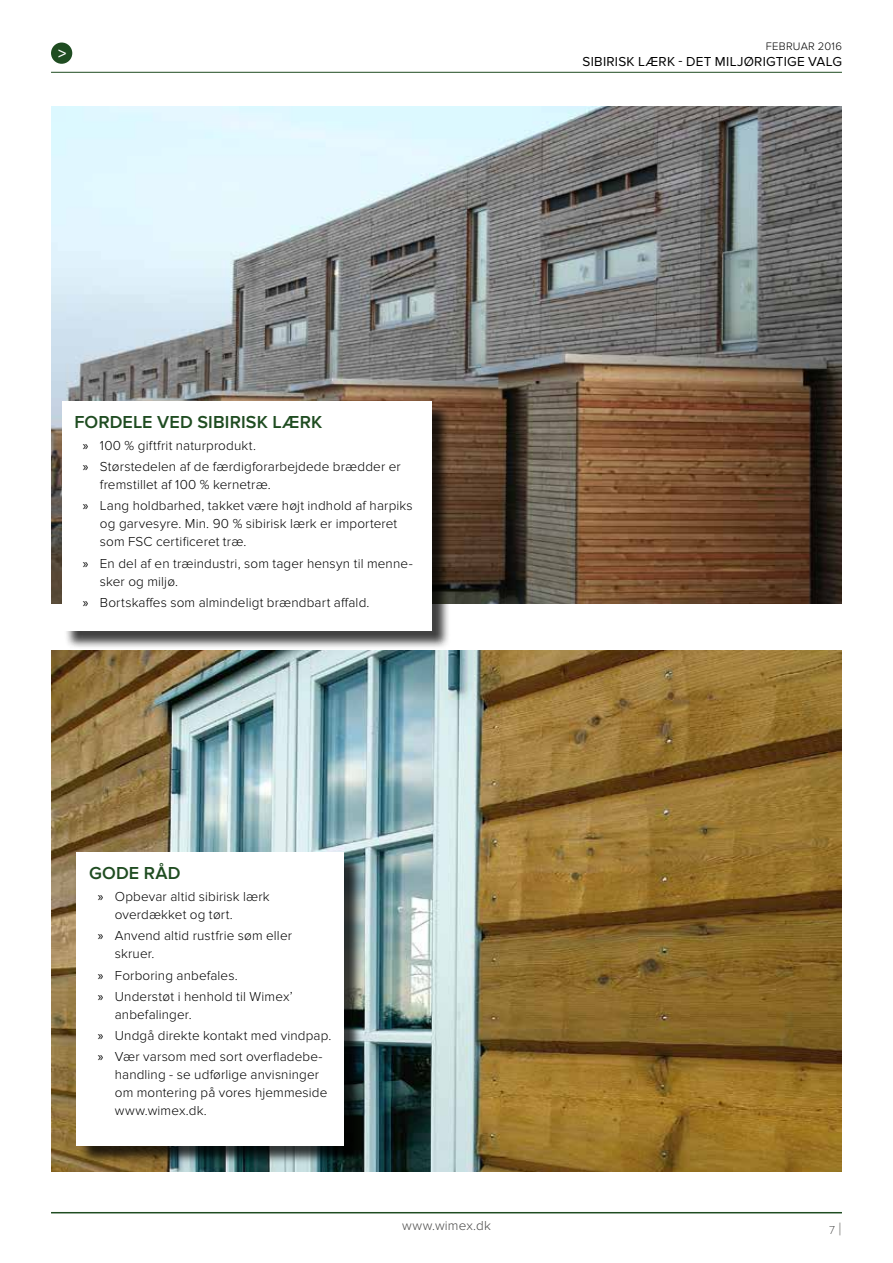
<style>
.page{position:relative;width:893px;height:1263px;background:#fff}
.page>*{position:absolute;margin:0;border:0;box-sizing:border-box;transform-origin:0 0}
.t1{font:600 18px "Proxima Nova";letter-spacing:.005em;color:#1f4c21}
.t2{font:600 16.5px "Proxima Nova";color:#fff}
.t3{font:300 13.5px/18px "Proxima Nova";letter-spacing:.01em;color:#000}
.t4{font:13.5px "Proxima Nova";letter-spacing:.015em;color:#000}
.t5{font:300 13.5px "Proxima Nova";letter-spacing:.01em;color:#4a4a49}
.t6{font:100 12px "Proxima Nova T";color:#000}
.t7{font:300 11.25px "Proxima Nova";letter-spacing:.02em;color:#000}
.s1{font-family:"Myriad Pro";font-weight:400}
.s2{font-family:"Proxima Nova";font-weight:400;font-size:18px;color:#9d9d9c}
</style>
<div class="page">
<hr style="left:51px;top:72px;width:791px;height:1px;background:#1f4c21">
<hr style="left:51px;top:1212px;width:791px;height:1px;background:#1f4c21">
<div style="left:51px;top:43px;width:21px;height:21px;background:#1f4c21;border-radius:50%"></div>
<img style="left:51px;top:106px;width:791px;height:498px">
<img style="left:51px;top:651px;width:791px;height:520px">
<div style="left:64px;top:403px;width:387px;height:246px;background:#000;opacity:.75"></div>
<div style="left:62px;top:401px;width:370px;height:229px;background:#fff"></div>
<div style="left:79px;top:854px;width:284px;height:310px;background:#000;opacity:.75"></div>
<div style="left:77px;top:852px;width:267px;height:293px;background:#fff"></div>
<p class="t2" style="left:58px;top:44px;width:10px">&gt;</p>
<p class="t7" style="left:766px;top:39px;width:77px">FEBRUAR 2016</p>
<p class="t4" style="left:582px;top:53px;width:261px">SIBIRISK LÆRK - DET MILJØRIGTIGE VALG</p>
<h1 class="t1" style="left:74px;top:411px;width:249px">FORDELE VED SIBIRISK LÆRK</h1>
<p class="t3" style="left:83px;top:435px;width:319px;line-height:21.1px"><span class="s1">»</span> 100 % giftfrit naturprodukt.<br><span class="s1">»</span> Størstedelen af de færdigforarbejdede brædder er</p>
<p class="t3" style="left:83px;top:474px;width:331px;line-height:21.1px;text-indent:17px">fremstillet af 100 % kernetræ.<br><span class="s1">»</span> Lang holdbarhed, takket være højt indhold af harpiks</p>
<p class="t3" style="left:100px;top:515px;width:299px">og garvesyre. M in. 90 % sibirisk lærk er importeret som FSC certificeret træ.</p>
<p class="t3" style="left:100px;top:554px;width:314px;text-indent:-17px"><span class="s1">»</span> En del af en træindustri, som tager hensyn til menne&shy;sker og miljø.</p>
<p class="t3" style="left:83px;top:593px;width:288px"><span class="s1">»</span> Bortskaffes som almindeligt brændbart affald.</p>
<h1 class="t1" style="left:89px;top:862px;width:93px">GODE RÅD</h1>
<p class="t3" style="left:115px;top:888px;width:156px;text-indent:-17px"><span class="s1">»</span> Opbevar altid sibirisk lærk overdækket og tørt.</p>
<p class="t3" style="left:115px;top:927px;width:179px;text-indent:-17px"><span class="s1">»</span> Anvend altid rustfrie søm eller skruer.</p>
<p class="t3" style="left:98px;top:965px;width:196px;line-height:21.1px"><span class="s1">»</span> Forboring anbefales.<br><span class="s1">»</span> U nderstøt i henhold til Wimex’</p>
<p class="t3" style="left:98px;top:1004px;width:235px;line-height:21.1px;text-indent:17px">anbefalinger.<br><span class="s1">»</span> U ndgå direkte kontakt med vindpap. <span class="s1">»</span> Vær varsom med sort overfladebe-</p>
<p class="t3" style="left:115px;top:1066px;width:214px">handling - se udførlige anvisninger om montering på vores hjemmeside www.wimex.dk.</p>
<p class="t5" style="left:402px;top:1217px;width:90px">www.wimex.dk</p>
<p class="t6" style="left:829px;top:1223px;width:14px">7 <span class="s2">|</span></p>
</div>
